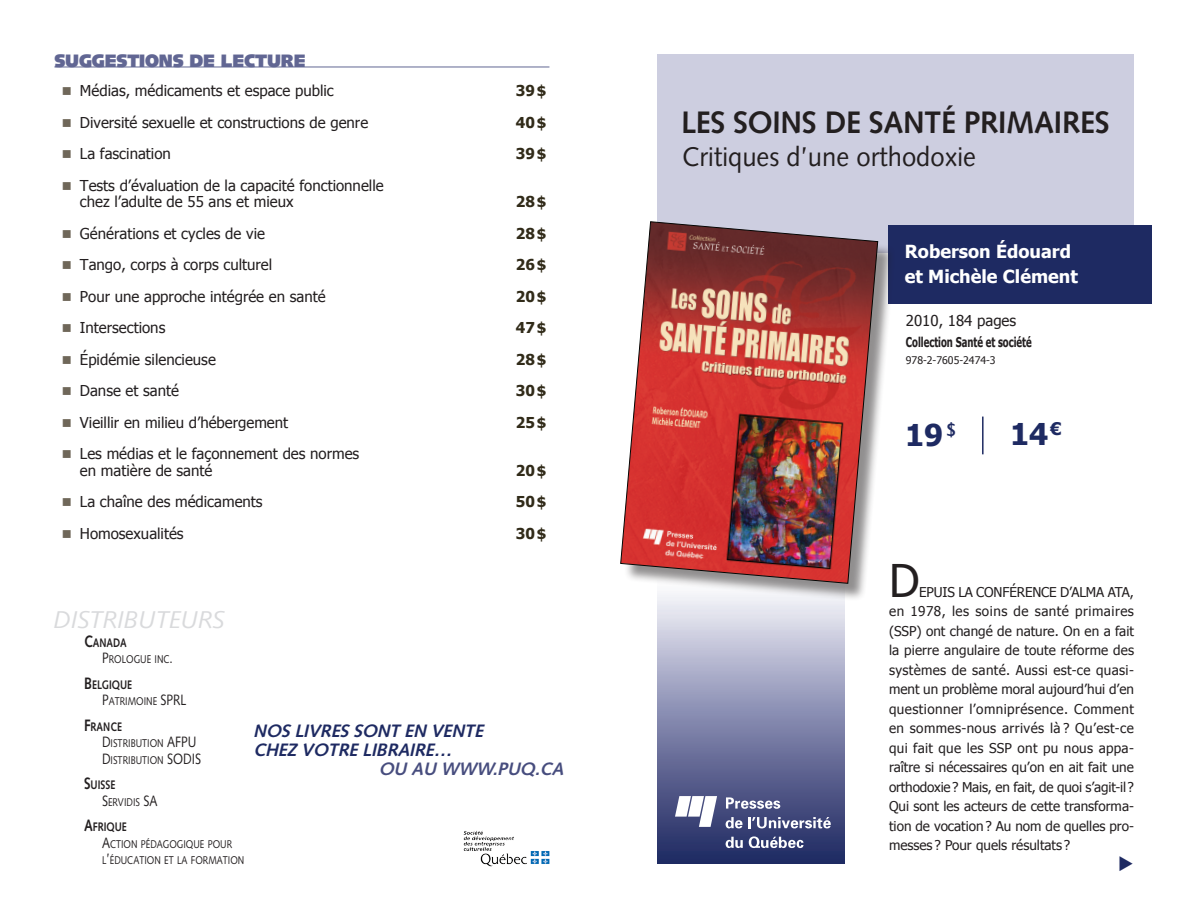
<style>
.page{position:relative;width:1188px;height:918px;background:#fff}
.page>*{position:absolute;margin:0;border:0;box-sizing:border-box;transform-origin:0 0}
._08-Texte_début__ret{font:45px "Tahoma";color:#231f20}
._01-Titre{font:700 31.05px "Syntax LT";letter-spacing:-.01em;color:#231f20}
._07-Prix_du_livres{font:700 30px "Tahoma";color:#1e2a62}
._02-Sous-titre{font:27px "Syntax LT";color:#231f20;scale:.95 1}
._10-Titre__Auteurs{font:italic 24.3px "Syntax LT";letter-spacing:-.01em;color:#d9dadc}
._10-Titre__Auteurs-2{font:italic 700 18px/19.5px "Syntax LT";color:#1e2a62}
._03-Auteurs{font:700 18px/25.5px "Tahoma";color:#fff}
._10-Titre__Auteurs-3{font:900 18px "Syntax LT";letter-spacing:-.01em;color:#616693}
._10-Titre__Auteurs-4{font:italic 700 18px "Syntax LT";color:#474d7e}
._17-Suggestions__alt{font:15px/16.5px "Tahoma";color:#231f20}
._17-Suggestions__alt-2{font:700 15px "Tahoma";color:#312b19}
._04-Année-Pages{font:15px "Tahoma";color:#231f20}
._08-Texte_début__ret-2{font:13.5px/19.5px "Tahoma";color:#231f20;text-align:justify}
._05-Collection{font:700 13.5px "Tahoma";color:#231f20;scale:.7 1}
._18-Par_la_poste{font:700 12.3px "Syntax LT";color:#231f20;scale:.8 1}
._19-Adresse_Par_la_p{font:11.25px/16.5px "Syntax LT";color:#231f20;scale:.8 1}
._06-ISBN{font:10.5px "Tahoma";color:#231f20}
.s1{color:#6f6759}
.s2{font-size:16.5px}
.s3{font-size:15px}
</style>
<div class="page">
<div style="left:657px;top:577px;width:187px;height:287px;background:linear-gradient(to bottom,#f9f8ff,#18225e)"></div>
<div style="left:657px;top:54px;width:477px;height:199px;background:#cdcee0"></div>
<svg style="left:675px;top:796px;width:42px;height:31px"></svg>
<svg style="left:726px;top:837px;width:17px;height:11px"></svg>
<svg style="left:749px;top:836px;width:54px;height:12px"></svg>
<svg style="left:726px;top:817px;width:105px;height:11px"></svg>
<svg style="left:726px;top:797px;width:54px;height:12px"></svg>
<img style="left:463px;top:831px;width:87px;height:35px">
<div style="left:888px;top:225px;width:264px;height:79px;background:#1e2a62"></div>
<div style="left:623px;top:224px;width:272px;height:377px;background:#231f20;opacity:.5"></div>
<img style="left:620px;top:221px;width:258px;height:363px">
<hr style="left:54px;top:67px;width:495px;height:1px;background:#616693">
<hr style="left:982px;top:417px;width:2px;height:37px;background:#1e2a62">
<p class="_10-Titre__Auteurs-3" style="left:54px;top:50px;width:253px">SUGGESTIONS DE LECTURE</p>
<p class="_17-Suggestions__alt" style="left:62px;top:82px;width:273px"><span class="s1">■</span> Médias, médicaments et espace public</p>
<p class="_17-Suggestions__alt-2" style="left:516px;top:80px;width:32px">39 $</p>
<p class="_17-Suggestions__alt" style="left:62px;top:113px;width:308px"><span class="s1">■</span> Diversité sexuelle et constructions de genre</p>
<p class="_17-Suggestions__alt-2" style="left:516px;top:112px;width:32px">40 $</p>
<p class="_17-Suggestions__alt" style="left:62px;top:145px;width:110px"><span class="s1">■</span> La fascination</p>
<p class="_17-Suggestions__alt-2" style="left:516px;top:143px;width:32px">39 $</p>
<p class="_17-Suggestions__alt" style="left:80px;top:176px;width:305px;text-indent:-18px"><span class="s1">■</span> Tests d’évaluation de la capacité fonctionnelle chez l’adulte de 55 ans et mieux</p>
<p class="_17-Suggestions__alt-2" style="left:516px;top:191px;width:32px">28 $</p>
<p class="_17-Suggestions__alt" style="left:62px;top:224px;width:205px"><span class="s1">■</span> Générations et cycles de vie</p>
<p class="_17-Suggestions__alt-2" style="left:516px;top:223px;width:32px">28 $</p>
<p class="_17-Suggestions__alt" style="left:62px;top:256px;width:212px"><span class="s1">■</span> Tango, corps à corps culturel</p>
<p class="_17-Suggestions__alt-2" style="left:516px;top:254px;width:32px">26 $</p>
<p class="_17-Suggestions__alt" style="left:62px;top:287px;width:265px"><span class="s1">■</span> Pour une approche intégrée en santé</p>
<p class="_17-Suggestions__alt-2" style="left:516px;top:286px;width:32px">20 $</p>
<p class="_17-Suggestions__alt" style="left:62px;top:319px;width:105px"><span class="s1">■</span> Intersections</p>
<p class="_17-Suggestions__alt-2" style="left:516px;top:317px;width:32px">47 $</p>
<p class="_17-Suggestions__alt" style="left:62px;top:350px;width:155px"><span class="s1">■</span> Épidémie silencieuse</p>
<p class="_17-Suggestions__alt-2" style="left:516px;top:349px;width:32px">28 $</p>
<p class="_17-Suggestions__alt" style="left:62px;top:382px;width:119px"><span class="s1">■</span> Danse et santé</p>
<p class="_17-Suggestions__alt-2" style="left:516px;top:380px;width:32px">30 $</p>
<p class="_17-Suggestions__alt" style="left:62px;top:413px;width:228px"><span class="s1">■</span> Vieillir en milieu d’hébergement</p>
<p class="_17-Suggestions__alt-2" style="left:516px;top:412px;width:32px">25 $</p>
<p class="_17-Suggestions__alt" style="left:80px;top:445px;width:281px;text-indent:-18px"><span class="s1">■</span> Les médias et le façonnement des normes en matière de santé</p>
<p class="_17-Suggestions__alt-2" style="left:516px;top:460px;width:32px">20 $</p>
<p class="_17-Suggestions__alt" style="left:62px;top:493px;width:202px"><span class="s1">■</span> La chaîne des médicaments</p>
<p class="_17-Suggestions__alt-2" style="left:516px;top:491px;width:32px">50 $</p>
<p class="_17-Suggestions__alt" style="left:62px;top:524px;width:123px"><span class="s1">■</span> Homosexualités</p>
<p class="_17-Suggestions__alt-2" style="left:516px;top:523px;width:32px">30 $</p>
<p class="_10-Titre__Auteurs" style="left:54px;top:605px;width:172px">DISTRIBUTEURS</p>
<p class="_18-Par_la_poste" style="left:84px;top:635px;width:55px"><span class="s2">C</span>ANADA</p>
<p class="_19-Adresse_Par_la_p" style="left:102px;top:651px;width:90px"><span class="s3">P</span>ROLOGUE INC<span class="s3">.</span></p>
<p class="_18-Par_la_poste" style="left:84px;top:677px;width:62px"><span class="s2">B</span>ELGIQUE</p>
<p class="_19-Adresse_Par_la_p" style="left:102px;top:693px;width:98px"><span class="s3">P</span>ATRIMOINE <span class="s3">SPRL</span></p>
<p class="_18-Par_la_poste" style="left:84px;top:719px;width:49px"><span class="s2">F</span>RANCE</p>
<p class="_19-Adresse_Par_la_p" style="left:102px;top:735px;width:125px"><span class="s3">D</span>ISTRIBUTION <span class="s3">AFPU<br>D</span>ISTRIBUTION <span class="s3">SODIS</span></p>
<p class="_18-Par_la_poste" style="left:84px;top:778px;width:41px"><span class="s2">S</span>UISSE</p>
<p class="_19-Adresse_Par_la_p" style="left:102px;top:793px;width:70px"><span class="s3">S</span>ERVIDIS <span class="s3">SA</span></p>
<p class="_18-Par_la_poste" style="left:84px;top:820px;width:55px"><span class="s2">A</span>FRIQUE</p>
<p class="_19-Adresse_Par_la_p" style="left:102px;top:835px;width:179px"><span class="s3">A</span>CTION PÉDAGOGIQUE POUR<br>L<span class="s3">’</span>ÉDUCATION ET LA FORMATION</p>
<p class="_10-Titre__Auteurs-2" style="left:253px;top:721px;width:236px">NOS LIVRES SONT EN VENTE<br>CHEZ VOTRE LIBRAIRE…</p>
<p class="_10-Titre__Auteurs-4" style="left:379px;top:759px;width:191px">OU AU WWW.PUQ.CA</p>
<p class="_01-Titre" style="left:681px;top:104px;width:430px">LES SOINS DE SANTÉ PRIMAIRES</p>
<p class="_02-Sous-titre" style="left:682px;top:141px;width:311px">Critiques d’une orthodoxie</p>
<p class="_03-Auteurs" style="left:905px;top:238px;width:175px">Roberson Édouard et Michèle Clément</p>
<p class="_04-Année-Pages" style="left:906px;top:311px;width:112px">2010, 184 pages</p>
<p class="_05-Collection" style="left:906px;top:333px;width:181px">Collection Santé et société</p>
<p class="_06-ISBN" style="left:906px;top:354px;width:91px">978-2-7605-2474-3</p>
<p class="_07-Prix_du_livres" style="left:905px;top:414px;width:53px">19 <sup>$</sup></p>
<p class="_07-Prix_du_livres" style="left:1010px;top:413px;width:53px">14<sup>€</sup></p>
<p class="_08-Texte_début__ret" style="left:889px;top:550px;width:32px">D</p>
<p class="_08-Texte_début__ret-2" style="left:889px;top:582px;width:247px;text-indent:30px">EPUIS LA CONFÉRENCE D’ALMA ATA, en 1978, les soins de santé primaires (SSP) ont changé de nature. On en a fait la pierre angulaire de toute réforme des systèmes de santé. Aussi est-ce quasi&shy;ment un problème moral aujourd’hui d’en questionner l’omniprésence. Comment en sommes-nous arrivés là ? Qu’est-ce qui fait que les SSP ont pu nous appa&shy;raître si nécessaires qu’on en ait fait une orthodoxie? Mais, en fait, de quoi s’agit-il?<br>Qui sont les acteurs de cette transforma&shy;tion de vocation? Au nom de quelles pro&shy;messes ? Pour quels résultats ?</p>
</div>
